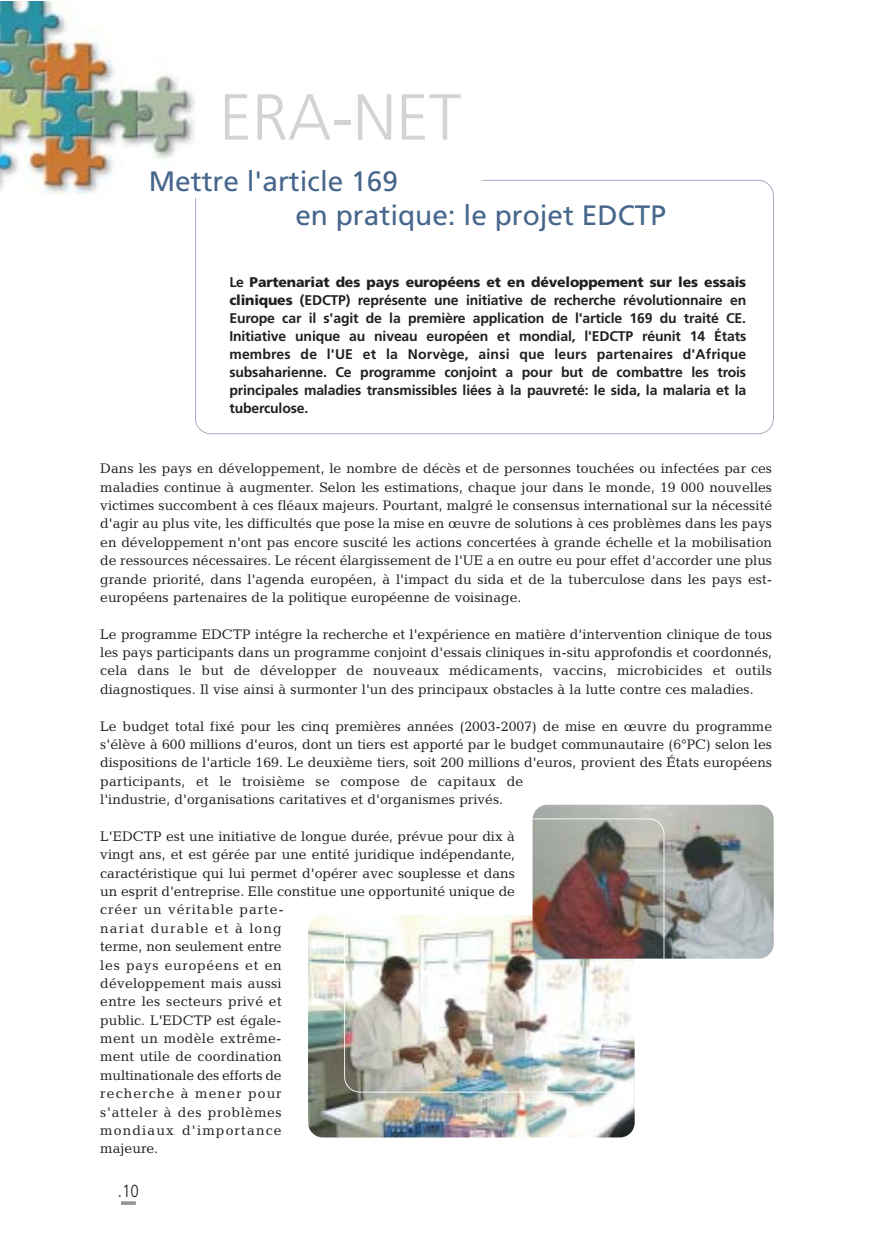
<style>
.page{position:relative;width:874px;height:1241px;background:#fff}
.page>*{position:absolute;margin:0;border:0;box-sizing:border-box;transform-origin:0 0}
.t1{font:300 64.92px "Frutiger";color:#d1d3d4}
.t2{font:28px/33.6px "Frutiger";color:#47668c}
.t3{font:300 condensed 17.5px "Frutiger";color:#231f1f}
.t4{font:14px/18.4px "Candida";color:#231f1f;text-align:justify}
.t5{font:700 14px/17.8px "Frutiger";letter-spacing:-.01em;color:#231f1f;text-align:justify}
.s1{font-weight:900}
</style>
<div class="page">
<hr style="left:121px;top:1201px;width:15px;height:3px;background:#939497">
<div style="left:195px;top:180px;width:578px;height:254px;border:2px solid #9ba2ba;border-radius:16px"></div>
<img style="left:0;top:1px;width:199px;height:197px">
<div style="left:199px;top:87px;width:282px;height:115px;background:#fff"></div>
<img style="left:308px;top:914px;width:326px;height:223px;border-radius:15px">
<img style="left:532px;top:804px;width:241px;height:154px;border-radius:15px">
<div style="left:344px;top:818px;width:320px;height:274px;border:2px solid #fff;border-radius:16px"></div>
<h1 class="t1" style="left:219px;top:91px;width:243px">ERA-NET</h1>
<h2 class="t2" style="left:295px;top:167px;width:372px;text-indent:-146px">Mettre l'article 169<br>en pratique: le projet EDCTP</h2>
<p class="t5" style="left:229px;top:275px;width:518px">Le <span class="s1">Partenariat des pays européens et en développement sur les essais cliniques</span> (EDCTP) représente une initiative de recherche révolutionnaire en Europe car il s'agit de la première application de l'article 169 du traité CE.<br>Initiative unique au niveau européen et mondial, l'EDCTP réunit 14 États membres de l'UE et la Norvège, ainsi que leurs partenaires d'Afrique subsaharienne. Ce programme conjoint a pour but de combattre les trois principales maladies transmissibles liées à la pauvreté: le sida, la malaria et la tuberculose.</p>
<p class="t4" style="left:100px;top:460px;width:673px">Dans les pays en développement, le nombre de décès et de personnes touchées ou infectées par ces maladies continue à augmenter. Selon les estimations, chaque jour dans le monde, 19 000 nouvelles victimes succombent à ces fléaux majeurs. Pourtant, malgré le consensus international sur la nécessité d'agir au plus vite, les difficultés que pose la mise en œuvre de solutions à ces problèmes dans les pays en développement n'ont pas encore suscité les actions concertées à grande échelle et la mobilisation de ressources nécessaires. Le récent élargissement de l'UE a en outre eu pour effet d'accorder une plus grande priorité, dans l'agenda européen, à l'impact du sida et de la tuberculose dans les pays est&shy;européens partenaires de la politique européenne de voisinage.</p>
<p class="t4" style="left:100px;top:626px;width:673px">Le programme EDCTP intégre la recherche et l'expérience en matière d'intervention clinique de tous les pays participants dans un programme conjoint d'essais cliniques in-situ approfondis et coordonnés, cela dans le but de développer de nouveaux médicaments, vaccins, microbicides et outils diagnostiques. Il vise ainsi à surmonter l'un des principaux obstacles à la lutte contre ces maladies.</p>
<p class="t4" style="left:100px;top:718px;width:673px;text-align:left">Le budget total fixé pour les cinq premières années (2003-2007) de mise en œuvre du programme s'élève à 600 millions d'euros, dont un tiers est apporté par le budget communautaire (6°PC) selon les dispositions de l'article 169. Le deuxième tiers, soit 200 millions d'euros, provient des États européens participants, et le troisième se compose de capitaux de<br>l'industrie, d'organisations caritatives et d'organismes privés.</p>
<p class="t4" style="left:100px;top:828px;width:416px;text-align:left">L'EDCTP est une initiative de longue durée, prévue pour dix à vingt ans, et est gérée par une entité juridique indépendante, caractéristique qui lui permet d'opérer avec souplesse et dans un esprit d'entreprise. Elle constitue une opportunité unique de créer un véritable parte-<br>nariat durable et à long<br>terme, non seulement entre<br>les pays européens et en<br>développement mais aussi<br>entre les secteurs privé et<br>public. L'EDCTP est égale-<br>ment un modèle extrême-<br>ment utile de coordination<br>multinationale des efforts de<br>recherche à mener pour<br>s'atteler à des problèmes<br>mondiaux d'importance<br>majeure.</p>
<p class="t3" style="left:118px;top:1184px;width:22px">.10</p>
</div>
